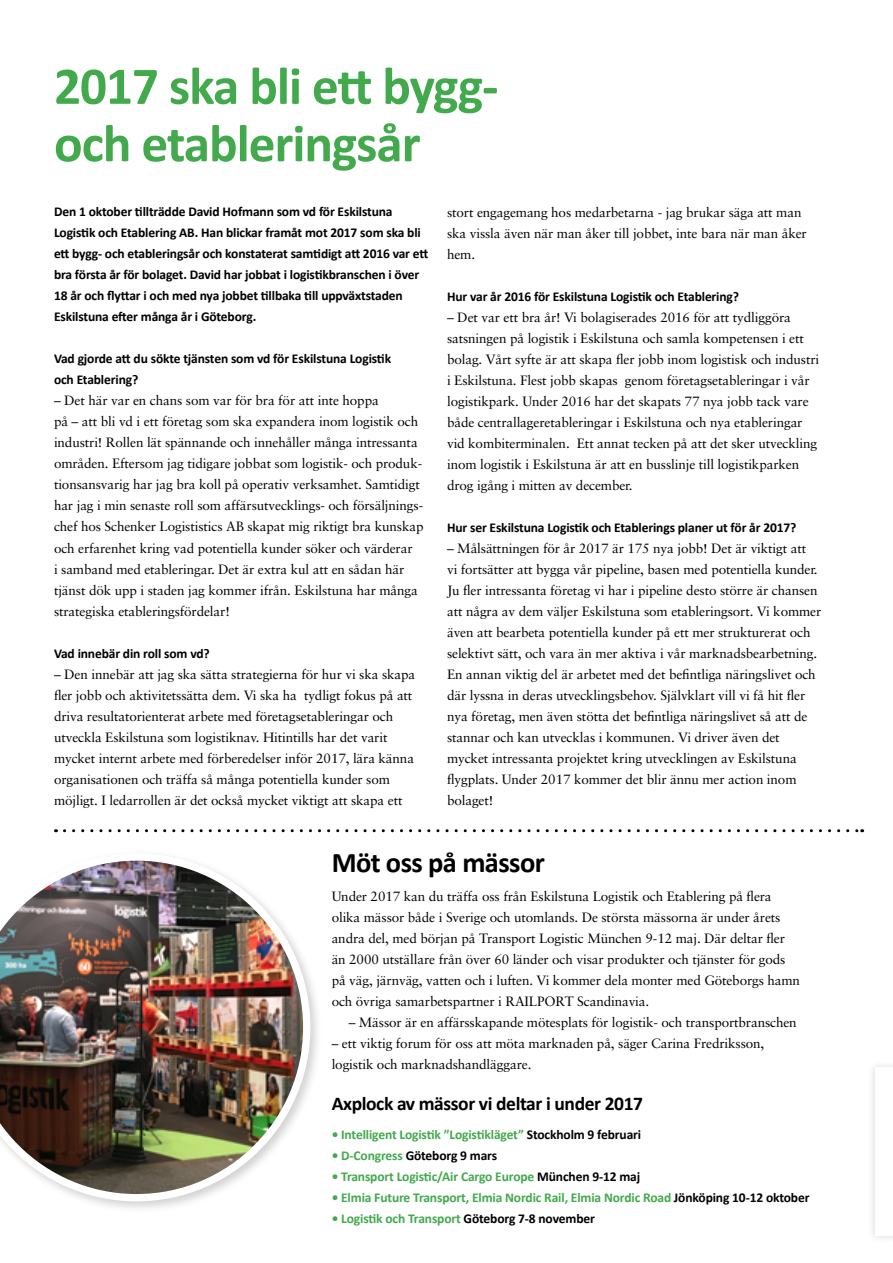
<style>
.page{position:relative;width:893px;height:1263px;background:#fff}
.page>*{position:absolute;margin:0;border:0;box-sizing:border-box;transform-origin:0 0}
.t1{font:700 53.4px/57.4px "Calibri";letter-spacing:-.02em;color:#42a94d}
.t2{font:700 28.5px "Calibri";letter-spacing:-.02em;color:#000}
.t3{font:700 19.5px "Calibri";letter-spacing:-.02em;color:#000}
.t4{font:13.5px/21px "Sabon";letter-spacing:-.01em;color:#000}
.t5{font:700 13.5px/21px "Calibri";letter-spacing:-.01em;color:#000}
.t6{font:700 13.5px "Calibri";letter-spacing:-.01em;color:#42a94d}
.s1{color:#000}
.s2{color:#42a94d}
</style>
<div class="page">
<div style="left:867px;top:1059px;width:26px;height:185px;background:#f8f8f8"></div>
<div style="left:875px;top:1067px;width:18px;height:169px;background:#fff"></div>
<svg style="left:64px;top:829px;width:799px;height:3px"></svg>
<div style="left:0;top:850px;width:323px;height:364px;background:#000;opacity:.18"></div>
<img style="left:0;top:853px;width:310px;height:348px">
<h1 class="t1" style="left:54px;top:57px;width:446px">2017 ska bli ett bygg&shy;och etableringsår</h1>
<p class="t5" style="left:54px;top:201px;width:376px">Den 1 oktober tillträdde David Hofmann som vd för Eskilstuna Logistik och Etablering AB. Han blickar framåt mot 2017 som ska bli ett bygg- och etableringsår och konstaterat samtidigt att 2016 var ett bra första år för bolaget. David har jobbat i logistikbranschen i över 18 år och flyttar i och med nya jobbet tillbaka till uppväxtstaden Eskilstuna efter många år i Göteborg.</p>
<p class="t5" style="left:54px;top:348px;width:339px">Vad gjorde att du sökte tjänsten som vd för Eskilstuna Logistik och Etablering?</p>
<p class="t4" style="left:54px;top:390px;width:371px">– Det här var en chans som var för bra för att inte hoppa<br>på – att bli vd i ett företag som ska expandera inom logistik och industri! Rollen lät spännande och innehåller många intressanta områden. Eftersom jag tidigare jobbat som logistik- och produk&shy;tionsansvarig har jag bra koll på operativ verksamhet. Samtidigt har jag i min senaste roll som affärsutvecklings- och försäljnings&shy;chef hos Schenker Logististics AB skapat mig riktigt bra kunskap och erfarenhet kring vad potentiella kunder söker och värderar<br>i samband med etableringar. Det är extra kul att en sådan här tjänst dök upp i staden jag kommer ifrån. Eskilstuna har många strategiska etableringsfördelar!</p>
<p class="t5" style="left:54px;top:642px;width:157px">Vad innebär din roll som vd?</p>
<p class="t4" style="left:54px;top:663px;width:363px">– Den innebär att jag ska sätta strategierna för hur vi ska skapa fler jobb och aktivitetssätta dem. Vi ska ha tydligt fokus på att driva resultatorienterat arbete med företagsetableringar och utveckla Eskilstuna som logistiknav. Hitintills har det varit mycket internt arbete med förberedelser inför 2017, lära känna organisationen och träffa så många potentiella kunder som möjligt. I ledarrollen är det också mycket viktigt att skapa ett</p>
<p class="t4" style="left:447px;top:201px;width:361px">stort engagemang hos medarbetarna - jag brukar säga att man ska vissla även när man åker till jobbet, inte bara när man åker hem.</p>
<p class="t5" style="left:447px;top:286px;width:294px">Hur var år 2016 för Eskilstuna Logistik och Etablering?</p>
<p class="t4" style="left:447px;top:306px;width:374px">– Det var ett bra år! Vi bolagiserades 2016 för att tydliggöra satsningen på logistik i Eskilstuna och samla kompetensen i ett bolag. Vårt syfte är att skapa fler jobb inom logistisk och industri i Eskilstuna. Flest jobb skapas genom företagsetableringar i vår logistikpark. Under 2016 har det skapats 77 nya jobb tack vare både centrallageretableringar i Eskilstuna och nya etableringar vid kombiterminalen. Ett annat tecken på att det sker utveckling inom logistik i Eskilstuna är att en busslinje till logistikparken drog igång i mitten av december.</p>
<p class="t5" style="left:447px;top:517px;width:351px">Hur ser Eskilstuna Logistik och Etablerings planer ut för år 2017?</p>
<p class="t4" style="left:447px;top:538px;width:376px">– Målsättningen för år 2017 är 175 nya jobb! Det är viktigt att<br>vi fortsätter att bygga vår pipeline, basen med potentiella kunder.<br>Ju fler intressanta företag vi har i pipeline desto större är chansen att några av dem väljer Eskilstuna som etableringsort. Vi kommer även att bearbeta potentiella kunder på ett mer strukturerat och selektivt sätt, och vara än mer aktiva i vår marknadsbearbetning.<br>En annan viktig del är arbetet med det befintliga näringslivet och där lyssna in deras utvecklingsbehov. Självklart vill vi få hit fler nya företag, men även stötta det befintliga näringslivet så att de stannar och kan utvecklas i kommunen. Vi driver även det mycket intressanta projektet kring utvecklingen av Eskilstuna flygplats. Under 2017 kommer det blir ännu mer action inom bolaget!</p>
<h2 class="t2" style="left:332px;top:844px;width:215px">Möt oss på mässor</h2>
<p class="t4" style="left:332px;top:886px;width:470px">Under 2017 kan du träffa oss från Eskilstuna Logistik och Etablering på flera olika mässor både i Sverige och utomlands. De största mässorna är under årets andra del, med början på Transport Logistic München 9-12 maj. Där deltar fler än 2000 utställare från över 60 länder och visar produkter och tjänster för gods på väg, järnväg, vatten och i luften. Vi kommer dela monter med Göteborgs hamn och övriga samarbetspartner i RAILPORT Scandinavia.</p>
<p class="t4" style="left:349px;top:1012px;width:450px">– Mässor är en affärsskapande mötesplats för logistik- och transportbranschen</p>
<p class="t4" style="left:332px;top:1033px;width:434px">– ett viktig forum för oss att möta marknaden på, säger Carina Fredriksson, logistik och marknadshandläggare.</p>
<h3 class="t3" style="left:332px;top:1091px;width:313px">Axplock av mässor vi deltar i under 2017</h3>
<p class="t6" style="left:332px;top:1126px;width:311px">• Intelligent Logistik ”Logistikläget” <span class="s1">Stockholm 9 februari</span></p>
<p class="t5" style="left:332px;top:1145px;width:167px"><span class="s2">• D-Congress</span> Göteborg 9 mars</p>
<p class="t6" style="left:332px;top:1168px;width:310px">• Transport Logistic/Air Cargo Europe <span class="s1">München 9-12 maj</span></p>
<p class="t6" style="left:332px;top:1189px;width:479px">• Elmia Future Transport, Elmia Nordic Rail, Elmia Nordic Road <span class="s1">Jönköping 10-12 oktober</span></p>
<p class="t6" style="left:332px;top:1210px;width:265px">• Logistik och Transport <span class="s1">Göteborg 7-8 november</span></p>
</div>
